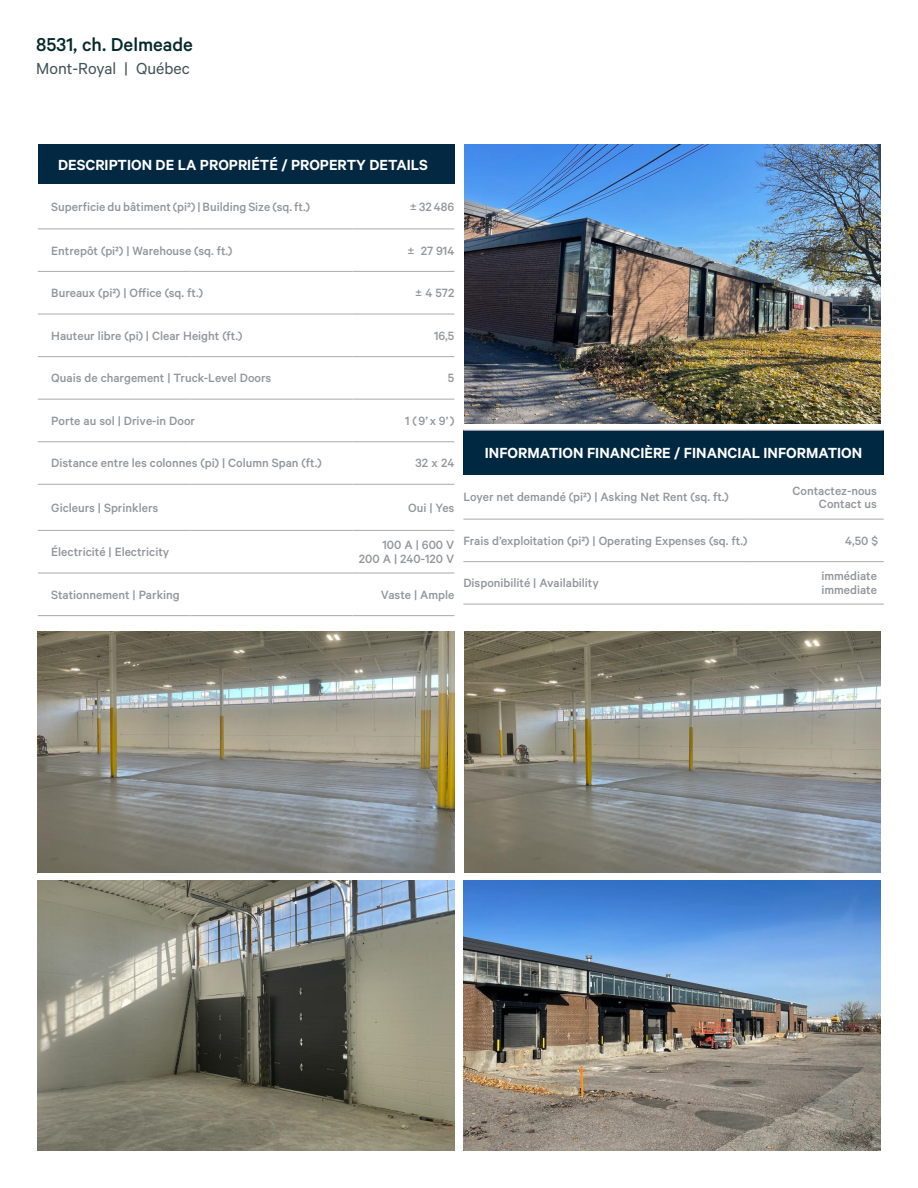
<style>
.page{position:relative;width:918px;height:1188px;background:#fff}
.page>*{position:absolute;margin:0;border:0;box-sizing:border-box;transform-origin:0 0}
.Style_de_paragraphe_1{font:500 21px "Calibre";color:#05292c}
.Style_de_paragraphe_1-2{font:18px "Calibre";color:#415255}
.Bold_Table_Header{font:600 16.5px "Calibre";color:#fff}
.Table_Content{font:500 13.5px "Calibre";color:#929599}
.Style_de_paragraphe_1-3{font:500 13.5px "Calibre";color:#929599}
</style>
<div class="page">
<div style="left:38px;top:145px;width:416px;height:39px;background:#032841"></div>
<hr style="left:38px;top:228px;width:153px;height:1px;background:#b2b3b7">
<hr style="left:190px;top:228px;width:163px;height:1px;background:#b2b3b7">
<hr style="left:353px;top:228px;width:101px;height:1px;background:#b2b3b7">
<hr style="left:38px;top:271px;width:153px;height:1px;background:#b2b3b7">
<hr style="left:190px;top:271px;width:163px;height:1px;background:#b2b3b7">
<hr style="left:353px;top:271px;width:101px;height:1px;background:#b2b3b7">
<hr style="left:38px;top:313px;width:153px;height:2px;background:#b2b3b7">
<hr style="left:190px;top:313px;width:163px;height:2px;background:#b2b3b7">
<hr style="left:353px;top:313px;width:101px;height:2px;background:#b2b3b7">
<hr style="left:38px;top:356px;width:153px;height:1px;background:#b2b3b7">
<hr style="left:190px;top:356px;width:163px;height:1px;background:#b2b3b7">
<hr style="left:353px;top:356px;width:101px;height:1px;background:#b2b3b7">
<hr style="left:38px;top:399px;width:153px;height:1px;background:#b2b3b7">
<hr style="left:190px;top:399px;width:163px;height:1px;background:#b2b3b7">
<hr style="left:353px;top:399px;width:101px;height:1px;background:#b2b3b7">
<hr style="left:38px;top:441px;width:153px;height:1px;background:#b2b3b7">
<hr style="left:190px;top:441px;width:163px;height:1px;background:#b2b3b7">
<hr style="left:353px;top:441px;width:101px;height:1px;background:#b2b3b7">
<hr style="left:38px;top:484px;width:153px;height:1px;background:#b2b3b7">
<hr style="left:190px;top:484px;width:163px;height:1px;background:#b2b3b7">
<hr style="left:353px;top:484px;width:101px;height:1px;background:#b2b3b7">
<hr style="left:38px;top:530px;width:153px;height:1px;background:#b2b3b7">
<hr style="left:190px;top:530px;width:163px;height:1px;background:#b2b3b7">
<hr style="left:353px;top:530px;width:101px;height:1px;background:#b2b3b7">
<hr style="left:38px;top:572px;width:153px;height:2px;background:#b2b3b7">
<hr style="left:190px;top:572px;width:163px;height:2px;background:#b2b3b7">
<hr style="left:353px;top:572px;width:101px;height:2px;background:#b2b3b7">
<hr style="left:38px;top:615px;width:153px;height:1px;background:#b2b3b7">
<hr style="left:190px;top:615px;width:163px;height:1px;background:#b2b3b7">
<hr style="left:353px;top:615px;width:101px;height:1px;background:#b2b3b7">
<div style="left:463px;top:430px;width:421px;height:45px;background:#012841"></div>
<hr style="left:463px;top:430px;width:285px;height:1px;background:#b2b3b7">
<hr style="left:748px;top:430px;width:136px;height:1px;background:#b2b3b7">
<hr style="left:463px;top:519px;width:285px;height:1px;background:#b2b3b7">
<hr style="left:748px;top:519px;width:136px;height:1px;background:#b2b3b7">
<hr style="left:463px;top:561px;width:285px;height:1px;background:#b2b3b7">
<hr style="left:748px;top:561px;width:136px;height:1px;background:#b2b3b7">
<hr style="left:463px;top:604px;width:285px;height:1px;background:#b2b3b7">
<hr style="left:748px;top:604px;width:136px;height:1px;background:#b2b3b7">
<img style="left:464px;top:881px;width:416px;height:269px">
<img style="left:38px;top:631px;width:416px;height:242px">
<img style="left:465px;top:631px;width:415px;height:242px">
<img style="left:38px;top:881px;width:416px;height:269px">
<img style="left:465px;top:145px;width:415px;height:278px">
<p class="Style_de_paragraphe_1" style="left:36px;top:33px;width:158px">8531, ch. Delmeade</p>
<p class="Style_de_paragraphe_1-2" style="left:36px;top:58px;width:155px">Mont-Royal | Québec</p>
<p class="Bold_Table_Header" style="left:58px;top:155px;width:371px">DESCRIPTION DE LA PROPRIÉTÉ / PROPERTY DETAILS</p>
<p class="Table_Content" style="left:51px;top:199px;width:260px">Superficie du bâtiment (pi²) | Building Size (sq. ft.)</p>
<p class="Table_Content" style="left:409px;top:199px;width:46px">± 32 486</p>
<p class="Table_Content" style="left:51px;top:242px;width:183px">Entrepôt (pi²) | Warehouse (sq. ft.)</p>
<p class="Table_Content" style="left:407px;top:242px;width:49px">± 27 914</p>
<p class="Table_Content" style="left:51px;top:285px;width:153px">Bureaux (pi²) | Office (sq. ft.)</p>
<p class="Table_Content" style="left:415px;top:285px;width:41px">± 4 572</p>
<p class="Table_Content" style="left:51px;top:328px;width:193px">Hauteur libre (pi) | Clear Height (ft.)</p>
<p class="Table_Content" style="left:434px;top:328px;width:21px">16,5</p>
<p class="Table_Content" style="left:51px;top:370px;width:222px">Quais de chargement | Truck-Level Doors</p>
<p class="Table_Content" style="left:448px;top:370px;width:8px">5</p>
<p class="Table_Content" style="left:51px;top:413px;width:145px">Porte au sol | Drive-in Door</p>
<p class="Table_Content" style="left:405px;top:413px;width:51px">1 (9’x 9’)</p>
<p class="Table_Content" style="left:51px;top:455px;width:272px">Distance entre les colonnes (pi) | Column Span (ft.)</p>
<p class="Style_de_paragraphe_1-3" style="left:416px;top:455px;width:40px">32 x 24</p>
<p class="Table_Content" style="left:51px;top:500px;width:109px">Gicleurs | Sprinklers</p>
<p class="Table_Content" style="left:408px;top:500px;width:48px">Oui | Yes</p>
<p class="Table_Content" style="left:51px;top:544px;width:119px">Électricité | Electricity</p>
<p class="Style_de_paragraphe_1-3" style="left:383px;top:537px;width:73px">100 A | 600 V</p>
<p class="Style_de_paragraphe_1-3" style="left:359px;top:551px;width:97px">200 A | 240-120 V</p>
<p class="Table_Content" style="left:51px;top:587px;width:130px">Stationnement | Parking</p>
<p class="Table_Content" style="left:381px;top:587px;width:75px">Vaste | Ample</p>
<p class="Bold_Table_Header" style="left:485px;top:443px;width:379px">INFORMATION FINANCIÈRE / FINANCIAL INFORMATION</p>
<p class="Table_Content" style="left:463px;top:489px;width:267px">Loyer net demandé (pi²) | Asking Net Rent (sq. ft.)</p>
<p class="Table_Content" style="left:792px;top:482px;width:86px">Contactez-nous</p>
<p class="Table_Content" style="left:819px;top:496px;width:60px">Contact us</p>
<p class="Table_Content" style="left:463px;top:533px;width:285px">Frais d’exploitation (pi²) | Operating Expenses (sq. ft.)</p>
<p class="Table_Content" style="left:845px;top:533px;width:35px">4,50 $</p>
<p class="Table_Content" style="left:463px;top:575px;width:137px">Disponibilité | Availability</p>
<p class="Table_Content" style="left:821px;top:568px;width:57px">immédiate</p>
<p class="Table_Content" style="left:821px;top:582px;width:57px">immediate</p>
</div>
